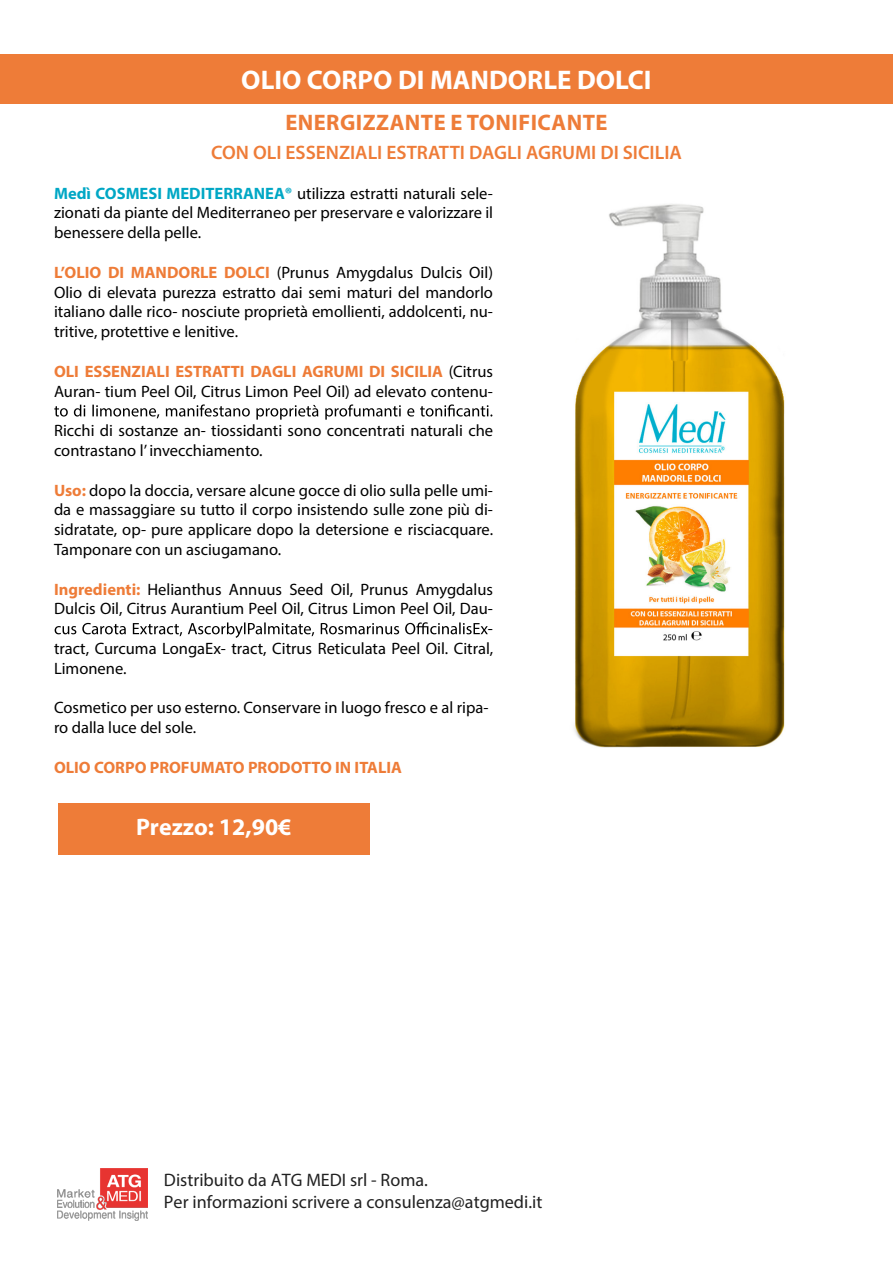
<style>
.page{position:relative;width:893px;height:1263px;background:#fff}
.page>*{position:absolute;margin:0;border:0;box-sizing:border-box;transform-origin:0 0}
.t1{font:700 27px "Myriad Pro";color:#fff}
.t2{font:700 23.85px "Myriad Pro";color:#fff}
.t3{font:700 22.5px "Myriad Pro";letter-spacing:.02em;color:#ee7c38}
.t4{font:600 19.5px "Myriad Pro";color:#ee7c38}
.t5{font:18.15px/21.8px "Myriad Pro";color:#212121}
.t6{font:16.5px/19.8px "Myriad Pro";color:#000;text-align:justify}
.t7{font:700 16.5px "Myriad Pro";color:#ee7c38}
.s1{font-weight:700;color:#00a7c5}
.s2{font-weight:700;color:#ee7c38}
</style>
<div class="page">
<img style="left:574px;top:204px;width:211px;height:544px">
<svg style="left:54px;top:404px;width:438px;height:16px"></svg>
<svg style="left:55px;top:622px;width:433px;height:16px"></svg>
<div style="left:0;top:54px;width:893px;height:49px;background:#ee7c38"></div>
<img style="left:57px;top:1168px;width:91px;height:52px">
<div style="left:58px;top:803px;width:312px;height:51px;background:#ee7c38"></div>
<h1 class="t1" style="left:241px;top:62px;width:412px">OLIO CORPO DI MANDORLE DOLCI</h1>
<h3 class="t3" style="left:285px;top:107px;width:324px">ENERGIZZANTE E TONIFICANTE</h3>
<p class="t4" style="left:211px;top:140px;width:472px">CON OLI ESSENZIALI ESTRATTI DAGLI AGRUMI DI SICILIA</p>
<p class="t6" style="left:54px;top:183px;width:441px"><span class="s1">Medì COSMESI MEDITERRANEA®</span> utilizza estratti naturali sele&shy;zionati da piante del Mediterraneo per preservare e valorizzare il benessere della pelle.</p>
<p class="t6" style="left:54px;top:262px;width:440px"><span class="s2">L’OLIO DI MANDORLE DOLCI</span> (Prunus Amygdalus Dulcis Oil)<br>Olio di elevata purezza estratto dai semi maturi del mandorlo italiano dalle rico- nosciute proprietà emollienti, addolcenti, nu&shy;tritive, protettive e lenitive.</p>
<p class="t6" style="left:54px;top:361px;width:440px"><span class="s2">OLI ESSENZIALI ESTRATTI DAGLI AGRUMI DI SICILIA</span> (Citrus<br>Auran- tium Peel Oil, Citrus Limon Peel Oil) ad elevato contenu-</p>
<p class="t6" style="left:54px;top:420px;width:441px">Ricchi di sostanze an- tiossidanti sono concentrati naturali che contrastano l’ invecchiamento.</p>
<p class="t6" style="left:54px;top:480px;width:441px"><span class="s2">Uso:</span> dopo la doccia, versare alcune gocce di olio sulla pelle umi&shy;da e massaggiare su tutto il corpo insistendo sulle zone più di&shy;sidratate, op- pure applicare dopo la detersione e risciacquare.<br>Tamponare con un asciugamano.</p>
<p class="t6" style="left:54px;top:579px;width:440px"><span class="s2">Ingredienti:</span> Helianthus Annuus Seed Oil, Prunus Amygdalus</p>
<p class="t6" style="left:54px;top:599px;width:440px">Dulcis Oil, Citrus Aurantium Peel Oil, Citrus Limon Peel Oil, Dau-</p>
<p class="t6" style="left:488px;top:618px;width:7px">-</p>
<p class="t6" style="left:54px;top:638px;width:441px">tract, Curcuma LongaEx- tract, Citrus Reticulata Peel Oil. Citral,</p>
<p class="t6" style="left:54px;top:658px;width:74px">Limonene.</p>
<p class="t6" style="left:54px;top:698px;width:436px">Cosmetico per uso esterno. Conservare in luogo fresco e al ripa&shy;ro dalla luce del sole.</p>
<p class="t7" style="left:54px;top:756px;width:349px">OLIO CORPO PROFUMATO PRODOTTO IN ITALIA</p>
<h2 class="t2" style="left:136px;top:812px;width:157px">Prezzo: 12,90€</h2>
<p class="t5" style="left:164px;top:1168px;width:380px">Distribuito da ATG MEDI srl - Roma.<br>Per informazioni scrivere a consulenza@atgmedi.it</p>
</div>
